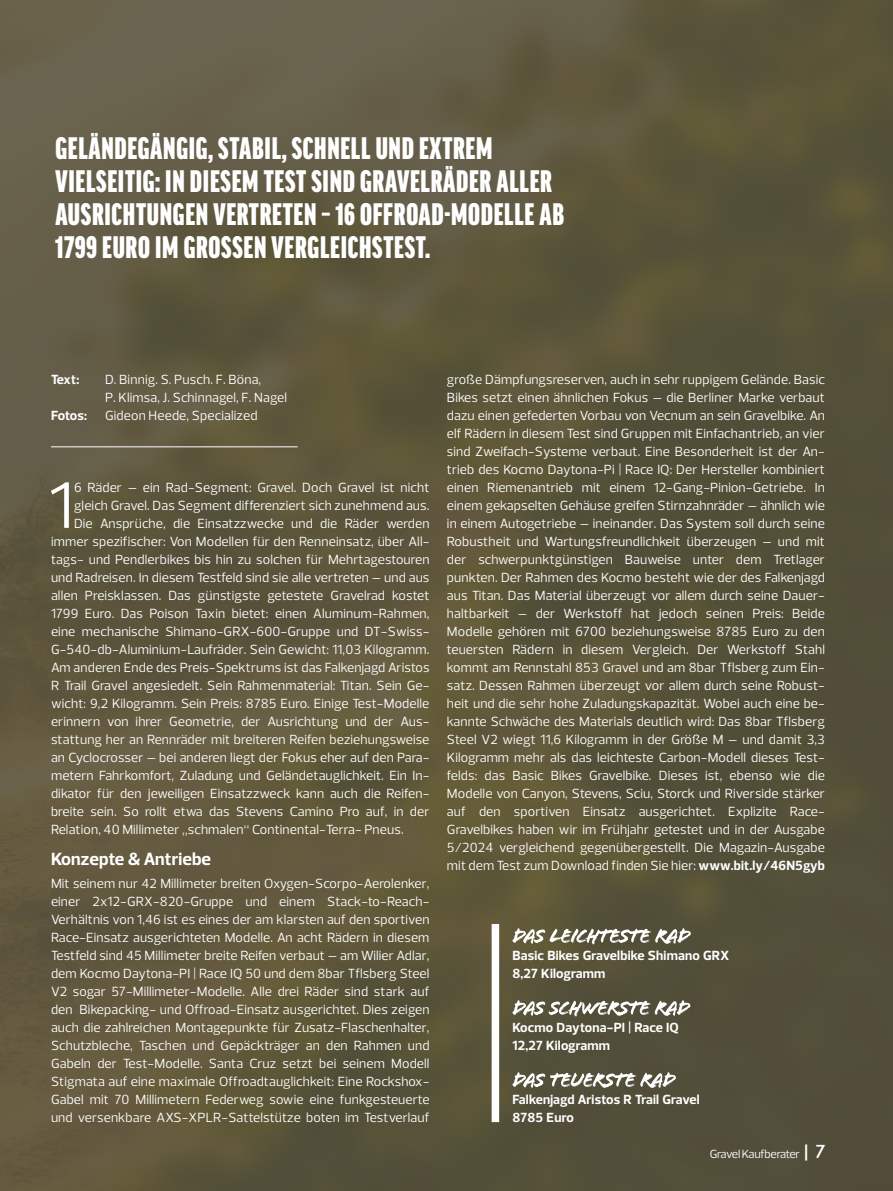
<style>
.page{position:relative;width:893px;height:1191px;background:#5a533d}
.page>*{position:absolute;margin:0;border:0;box-sizing:border-box;transform-origin:0 0}
.t1{font:66.45px "Prelo";color:#fff}
.t2{font:900 extra-condensed 30px/33px "Good Pro";letter-spacing:.025em;color:#fff}
.t3{font:700 18px "Prelo";letter-spacing:.005em;color:#fff}
.t4{font:13.5px/18px "Prelo";letter-spacing:.01em;color:#fff;text-align:justify}
.t5{font:700 13.5px/18px "Prelo";letter-spacing:.015em;color:#fff}
.t6{font:12px "Prelo";letter-spacing:-.02em;color:#fff}
.s1{font-weight:700}
.s2{font-family:"Aramis";font-weight:700;font-size:18px}
</style>
<div class="page">
<svg style="left:512px;top:928px;width:179px;height:16px"></svg>
<svg style="left:512px;top:1000px;width:178px;height:16px"></svg>
<svg style="left:512px;top:1072px;width:164px;height:15px"></svg>
<hr style="left:51px;top:446px;width:247px;height:1px;background:#fff">
<div style="left:492px;top:924px;width:7px;height:198px;background:#fff"></div>
<h2 class="t2" style="left:55px;top:131px;width:510px">GELÄNDEGÄNGIG, STABIL, SCHNELL UND EXTREM VIELSEITIG: IN DIESEM TEST SIND GRAVELRÄDER ALLER AUSRICHTUNGEN VERTRETEN – 16 OFFROAD-MODELLE AB 1799 EURO IM GROSSEN VERGLEICHSTEST.</h2>
<p class="t5" style="left:51px;top:370px;width:30px">Text:</p>
<p class="t4" style="left:105px;top:370px;width:184px">D. Binnig. S. Pusch. F. Böna,<br>P. Klimsa, J. Schinnagel, F. Nagel</p>
<p class="t5" style="left:51px;top:406px;width:38px">Fotos:</p>
<p class="t4" style="left:105px;top:406px;width:154px">Gideon Heede, Specialized</p>
<h1 class="t1" style="left:49px;top:465px;width:26px">1</h1>
<p class="t4" style="left:74px;top:478px;width:357px">6 Räder – ein Rad-Segment: Gravel. Doch Gravel ist nicht</p>
<p class="t4" style="left:74px;top:496px;width:357px">gleich Gravel. Das Segment differenziert sich zunehmend aus.</p>
<p class="t4" style="left:74px;top:514px;width:357px">Die Ansprüche, die Einsatzzwecke und die Räder werden</p>
<p class="t4" style="left:51px;top:532px;width:380px">immer spezifischer: Von Modellen für den Renneinsatz, über All-</p>
<p class="t4" style="left:51px;top:550px;width:380px">tags- und Pendlerbikes bis hin zu solchen für Mehrtagestouren</p>
<p class="t4" style="left:51px;top:568px;width:380px">und Radreisen. In diesem Testfeld sind sie alle vertreten – und aus</p>
<p class="t4" style="left:51px;top:586px;width:380px">allen Preisklassen. Das günstigste getestete Gravelrad kostet</p>
<p class="t4" style="left:51px;top:604px;width:380px">1799 Euro. Das Poison Taxin bietet: einen Aluminum-Rahmen,</p>
<p class="t4" style="left:51px;top:622px;width:380px">eine mechanische Shimano-GRX-600-Gruppe und DT-Swiss-</p>
<p class="t4" style="left:51px;top:640px;width:380px">G-540-db-Aluminium-Laufräder. Sein Gewicht: 11,03 Kilogramm.</p>
<p class="t4" style="left:51px;top:658px;width:380px">Am anderen Ende des Preis-Spektrums ist das Falkenjagd Aristos</p>
<p class="t4" style="left:51px;top:676px;width:380px">R Trail Gravel angesiedelt. Sein Rahmenmaterial: Titan. Sein Ge-</p>
<p class="t4" style="left:51px;top:694px;width:380px">wicht: 9,2 Kilogramm. Sein Preis: 8785 Euro. Einige Test-Modelle</p>
<p class="t4" style="left:51px;top:712px;width:380px">erinnern von ihrer Geometrie, der Ausrichtung und der Aus-</p>
<p class="t4" style="left:51px;top:730px;width:380px">stattung her an Rennräder mit breiteren Reifen beziehungsweise</p>
<p class="t4" style="left:51px;top:748px;width:380px">an Cyclocrosser – bei anderen liegt der Fokus eher auf den Para-</p>
<p class="t4" style="left:51px;top:766px;width:380px">metern Fahrkomfort, Zuladung und Geländetauglichkeit. Ein In-</p>
<p class="t4" style="left:51px;top:784px;width:380px">dikator für den jeweiligen Einsatzzweck kann auch die Reifen-</p>
<p class="t4" style="left:51px;top:802px;width:380px">breite sein. So rollt etwa das Stevens Camino Pro auf, in der</p>
<p class="t4" style="left:51px;top:820px;width:354px">Relation, 40 Millimeter „schmalen“ Continental-Terra- Pneus.</p>
<h3 class="t3" style="left:51px;top:848px;width:162px">Konzepte &amp; Antriebe</h3>
<p class="t4" style="left:51px;top:874px;width:380px">Mit seinem nur 42 Millimeter breiten Oxygen-Scorpo-Aerolenker, einer 2x12-GRX-820-Gruppe und einem Stack-to-Reach-Verhältnis von 1,46 ist es eines der am klarsten auf den sportiven Race-Einsatz ausgerichteten Modelle. An acht Rädern in diesem Testfeld sind 45 Millimeter breite Reifen verbaut – am Wilier Adlar, dem Kocmo Daytona-PI | Race IQ 50 und dem 8bar Tflsberg Steel V2 sogar 57-Millimeter-Modelle. Alle drei Räder sind stark auf den Bikepacking- und Offroad-Einsatz ausgerichtet. Dies zeigen auch die zahlreichen Montagepunkte für Zusatz-Flaschenhalter, Schutzbleche, Taschen und Gepäckträger an den Rahmen und Gabeln der Test-Modelle. Santa Cruz setzt bei seinem Modell Stigmata auf eine maximale Offroadtauglichkeit: Eine Rockshox-Gabel mit 70 Millimetern Federweg sowie eine funkgesteuerte und versenkbare AXS-XPLR-Sattelstütze boten im Testverlauf</p>
<p class="t4" style="left:447px;top:370px;width:379px">große Dämpfungsreserven, auch in sehr ruppigem Gelände. Basic Bikes setzt einen ähnlichen Fokus – die Berliner Marke verbaut dazu einen gefederten Vorbau von Vecnum an sein Gravelbike. An elf Rädern in diesem Test sind Gruppen mit Einfachantrieb, an vier sind Zweifach-Systeme verbaut. Eine Besonderheit ist der An&shy;trieb des Kocmo Daytona-Pi | Race IQ: Der Hersteller kombiniert einen Riemenantrieb mit einem 12-Gang-Pinion-Getriebe. In einem gekapselten Gehäuse greifen Stirnzahnräder – ähnlich wie in einem Autogetriebe – ineinander. Das System soll durch seine Robustheit und Wartungsfreundlichkeit überzeugen – und mit der schwerpunktgünstigen Bauweise unter dem Tretlager punkten. Der Rahmen des Kocmo besteht wie der des Falkenjagd aus Titan. Das Material überzeugt vor allem durch seine Dauer&shy;haltbarkeit – der Werkstoff hat jedoch seinen Preis: Beide Modelle gehören mit 6700 beziehungsweise 8785 Euro zu den teuersten Rädern in diesem Vergleich. Der Werkstoff Stahl kommt am Rennstahl 853 Gravel und am 8bar Tflsberg zum Ein&shy;satz. Dessen Rahmen überzeugt vor allem durch seine Robust&shy;heit und die sehr hohe Zuladungskapazität. Wobei auch eine be&shy;kannte Schwäche des Materials deutlich wird: Das 8bar Tflsberg Steel V2 wiegt 11,6 Kilogramm in der Größe M – und damit 3,3<br>Kilogramm mehr als das leichteste Carbon-Modell dieses Test&shy;felds: das Basic Bikes Gravelbike. Dieses ist, ebenso wie die Modelle von Canyon, Stevens, Sciu, Storck und Riverside stärker auf den sportiven Einsatz ausgerichtet. Explizite Race-Gravelbikes haben wir im Frühjahr getestet und in der Ausgabe 5/2024 vergleichend gegenübergestellt. Die Magazin-Ausgabe mit dem Test zum Download finden Sie hier: <span class="s1">www.bit.ly/46N5gyb</span></p>
<p class="t5" style="left:512px;top:946px;width:218px">Basic Bikes Gravelbike Shimano GRX<br>8,27 Kilogramm</p>
<p class="t5" style="left:512px;top:1018px;width:168px">Kocmo Daytona-PI | Race IQ<br>12,27 Kilogramm</p>
<p class="t5" style="left:512px;top:1090px;width:189px">Falkenjagd Aristos R Trail Gravel<br>8785 Euro</p>
<p class="t6" style="left:710px;top:1146px;width:117px">Gravel Kaufberater <span class="s2">| 7</span></p>
</div>
